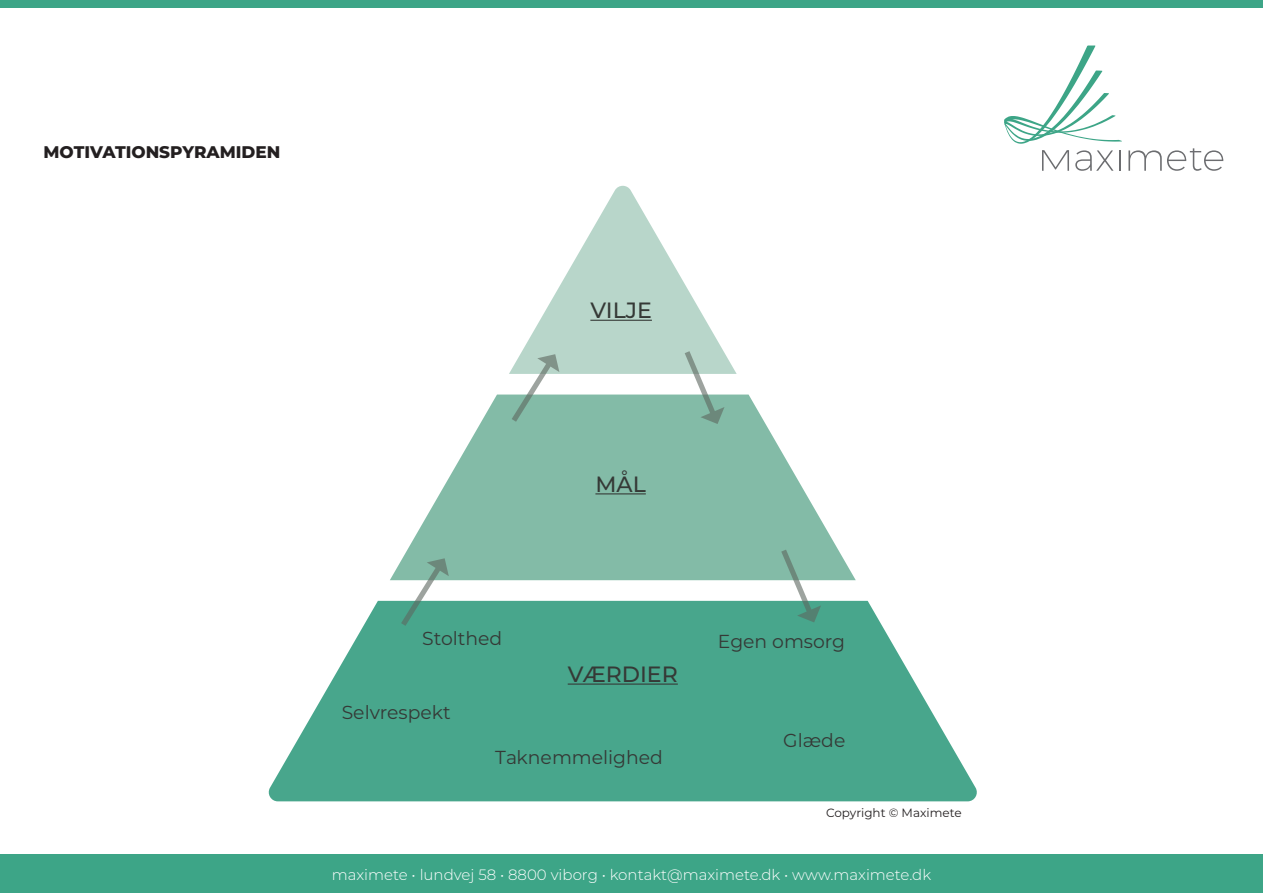
<style>
.page{position:relative;width:1263px;height:893px;background:#fff}
.page>*{position:absolute;margin:0;border:0;box-sizing:border-box;transform-origin:0 0}
.t1{font:500 22.05px "Montserrat";color:#353936}
.t2{font:18.75px "Montserrat";color:#353936}
.t3{font:800 16.8px "Montserrat";color:#231f20}
.t4{font:300 15px "Montserrat";color:#fff}
.t5{font:12px "Montserrat";color:#231f20}
</style>
<div class="page">
<div style="left:0;top:854px;width:1263px;height:39px;background:#3da587"></div>
<div style="left:0;top:0;width:1263px;height:7px;background:#3da587"></div>
<svg style="left:1042px;top:150px;width:27px;height:21px"></svg>
<svg style="left:1075px;top:150px;width:38px;height:21px"></svg>
<svg style="left:1119px;top:150px;width:1px;height:21px"></svg>
<svg style="left:1128px;top:148px;width:95px;height:23px"></svg>
<svg style="left:1004px;top:45px;width:118px;height:99px"></svg>
<svg style="left:268px;top:601px;width:709px;height:200px;background:#63b39d"></svg>
<svg style="left:390px;top:395px;width:466px;height:185px;fill:#83bba7"></svg>
<svg style="left:595px;top:493px;width:51px;height:1px"></svg>
<svg style="left:568px;top:683px;width:110px;height:2px"></svg>
<svg style="left:392px;top:550px;width:64px;height:81px"></svg>
<svg style="left:503px;top:186px;width:234px;height:244px"></svg>
<svg style="left:772px;top:545px;width:55px;height:84px"></svg>
<p class="t3" style="left:44px;top:140px;width:238px">MOTIVATIONSPYRAMIDEN</p>
<h1 class="t1" style="left:590px;top:295px;width:63px">VILJE</h1>
<h1 class="t1" style="left:595px;top:468px;width:52px">MÅL</h1>
<p class="t2" style="left:422px;top:626px;width:82px">Stolthed</p>
<p class="t2" style="left:342px;top:700px;width:110px">Selvrespekt</p>
<h1 class="t1" style="left:568px;top:659px;width:112px">VÆRDIER</h1>
<p class="t2" style="left:495px;top:744px;width:169px">Taknemmelighed</p>
<p class="t2" style="left:718px;top:628px;width:129px">Egen omsorg</p>
<p class="t2" style="left:783px;top:727px;width:64px">Glæde</p>
<p class="t5" style="left:826px;top:805px;width:137px">Copyright © Maximete</p>
<p class="t4" style="left:332px;top:865px;width:601px">maximete • lundvej 58 • 8800 viborg • kontakt@maximete.dk • www.maximete.dk</p>
</div>
